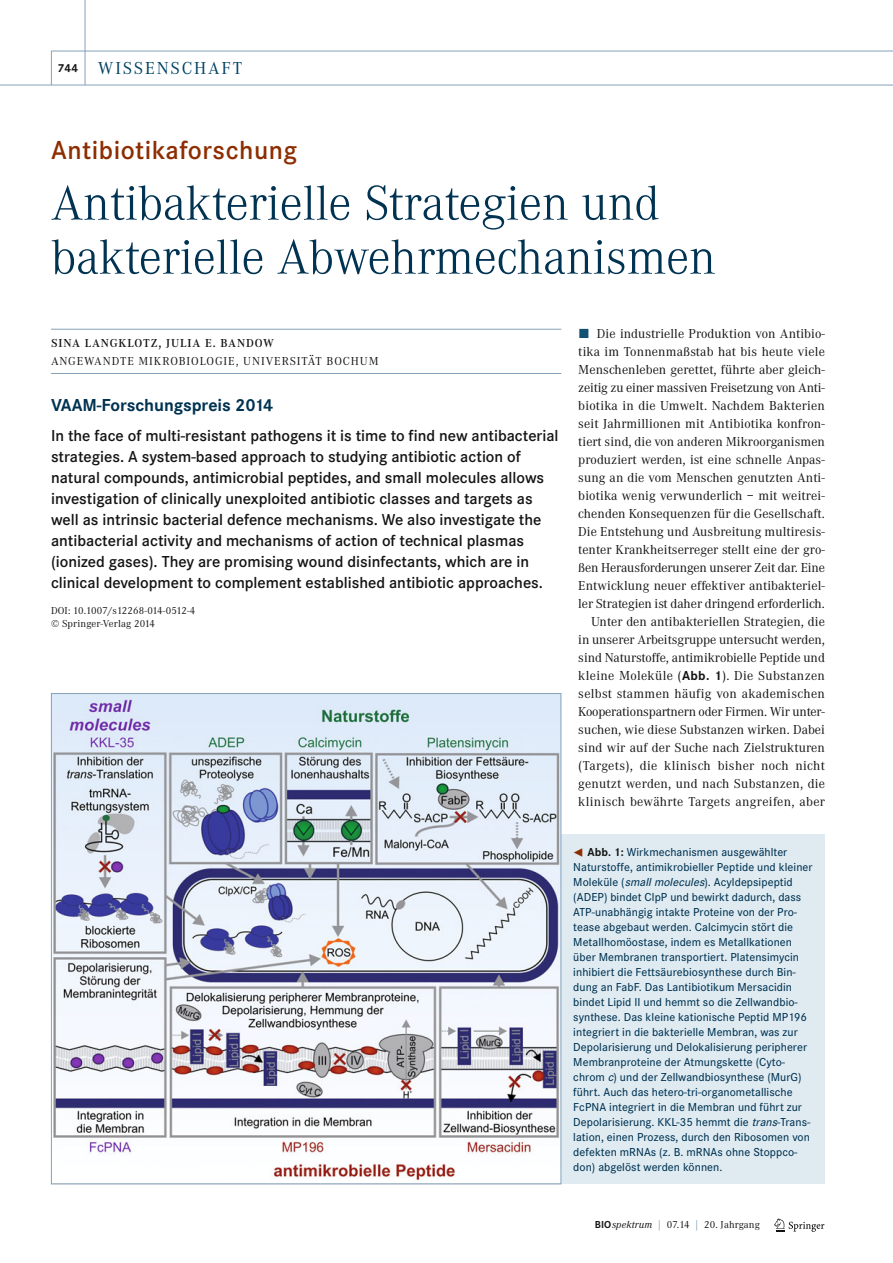
<style>
.page{position:relative;width:893px;height:1263px;background:#fff}
.page>*{position:absolute;margin:0;border:0;box-sizing:border-box;transform-origin:0 0}
.t1{font:300 51px/54px "Corporate A";letter-spacing:-.005em;color:#003252}
.t2{font:600 27px "Corporate S";letter-spacing:.02em;color:#8d2d00}
.t3{font:700 18px "Corporate S";letter-spacing:-.005em;color:#003252}
.t4{font:18px "Corporate A";letter-spacing:.1em;color:#004264}
.t5{font:600 16.5px/21px "Corporate S";color:#131413}
.t6{font:13.5px/18px "Corporate A";letter-spacing:.005em;color:#131413;text-align:right}
.t7{font:500 12px/15px "Corporate S";letter-spacing:.005em;color:#003252}
.t8{font:12px "Corporate A";letter-spacing:.075em;color:#131413}
.t9{font:600 12px "Corporate A";letter-spacing:.075em;color:#131413}
.t10{font:10.5px/13.5px "Corporate A";letter-spacing:.015em;color:#131413}
.s1{font-family:"Corporate S";font-weight:700;font-size:12px;color:#131413}
.s2{font-family:"The Sans Expert";color:#115273}
.s3{font-family:"Corporate S";font-weight:700}
.s4{font-family:"The Sans Expert";font-weight:400;color:#8d2d00}
.s5{font-weight:700;color:#131413}
.s6{font-style:italic}
.s7{color:#658ba6}
</style>
<div class="page">
<hr style="left:0;top:85px;width:893px;height:1px;background:#84a2ba">
<hr style="left:51px;top:51px;width:842px;height:1px;background:#84a2ba">
<hr style="left:85px;top:0;width:1px;height:85px;background:#84a2ba">
<hr style="left:51px;top:51px;width:1px;height:34px;background:#84a2ba">
<hr style="left:51px;top:329px;width:510px;height:1px;background:#84a2ba">
<hr style="left:51px;top:373px;width:510px;height:1px;background:#84a2ba">
<svg style="left:774px;top:1218px;width:50px;height:14px"></svg>
<div style="left:561px;top:834px;width:264px;height:350px;background:#dfebf1"></div>
<img style="left:53px;top:695px;width:506px;height:486px">
<h3 class="t4" style="left:58px;top:62px;width:186px"><span class="s1">744</span> WISSENSCHAFT</h3>
<h2 class="t2" style="left:51px;top:141px;width:248px">Antibiotikaforschung</h2>
<h1 class="t1" style="left:51px;top:180px;width:666px">Antibakterielle Strategien und bakterielle Abwehrmechanismen</h1>
<p class="t9" style="left:51px;top:338px;width:224px">SINA LANGKLOTZ, JULIA E. BANDOW</p>
<p class="t8" style="left:51px;top:356px;width:329px">ANGEWANDTE MIKROBIOLOGIE, UNIVERSITÄT BOCHUM</p>
<h3 class="t3" style="left:51px;top:399px;width:224px">VAAM-Forschungspreis 2014</h3>
<p class="t5" style="left:51px;top:426px;width:509px">In the face of multi-resistant pathogens it is time to find new antibacterial strategies. A system-based approach to studying antibiotic action of natural compounds, antimicrobial peptides, and small molecules allows investigation of clinically unexploited antibiotic classes and targets as well as intrinsic bacterial defence mechanisms. We also investigate the antibacterial activity and mechanisms of action of technical plasmas (ionized gases). They are promising wound disinfectants, which are in clinical development to complement established antibiotic approaches.</p>
<p class="t10" style="left:51px;top:605px;width:146px">DOI: 10.1007/s12268-014-0512-4 © Springer-Verlag 2014</p>
<p class="t6" style="left:578px;top:326px;width:248px"><span class="s2">ó</span> Die industrielle Produktion von Antibio&shy;tika im Tonnenmaßstab hat bis heute viele Menschenleben gerettet, führte aber gleich&shy;zeitig zu einer massiven Freisetzung von Anti&shy;biotika in die Umwelt. Nachdem Bakterien seit Jahrmillionen mit Antibiotika konfron&shy;tiert sind, die von anderen Mikroorganismen produziert werden, ist eine schnelle Anpas&shy;sung an die vom Menschen genutzten Anti&shy;biotika wenig verwunderlich – mit weitrei&shy;chenden Konsequenzen für die Gesellschaft.<br>Die Entstehung und Ausbreitung multiresis&shy;tenter Krankheitserreger stellt eine der gro&shy;ßen Herausforderungen unserer Zeit dar. Eine Entwicklung neuer effektiver antibakteriel&shy;ler Strategien ist daher dringend erforderlich.<br>Unter den antibakteriellen Strategien, die in unserer Arbeitsgruppe untersucht werden, sind Naturstoffe, antimikrobielle Peptide und kleine Moleküle (<span class="s3">Abb. 1</span>). Die Substanzen selbst stammen häufig von akademischen Kooperationspartnern oder Firmen. Wir unter&shy;suchen, wie diese Substanzen wirken. Dabei sind wir auf der Suche nach Zielstrukturen (Targets), die klinisch bisher noch nicht genutzt werden, und nach Substanzen, die klinisch bewährte Targets angreifen, aber</p>
<p class="t7" style="left:573px;top:845px;width:241px"><span class="s4">¯</span> <span class="s5">Abb. 1:</span> Wirkmechanismen ausgewählter Naturstoffe, antimikrobieller Peptide und kleiner Moleküle (<span class="s6">small molecules</span>). Acyldepsipeptid (ADEP) bindet ClpP und bewirkt dadurch, dass ATP-unabhängig intakte Proteine von der Pro - tease abgebaut werden. Calcimycin stört die Metallhomöostase, indem es Metallkationen über Membranen transportiert. Platensimycin inhibiert die Fettsäurebiosynthese durch Bin&shy;dung an FabF. Das Lantibiotikum Mersacidin bindet Lipid II und hemmt so die Zellwandbio&shy;synthese. Das kleine kationische Peptid MP196 integriert in die bakterielle Membran, was zur Depolarisierung und Delokalisierung peripherer Membranproteine der Atmungskette (Cyto - chrom <span class="s6">c</span>) und der Zellwandbiosynthese (MurG) führt. Auch das hetero-tri-organometallische FcPNA integriert in die Membran und führt zur Depolarisierung. KKL-35 hemmt die <span class="s6">trans</span>-Trans&shy;lation, einen Prozess, durch den Ribosomen von defekten mRNAs (z. B. mRNAs ohne Stoppco&shy;don) abgelöst werden können.</p>
<p class="t10" style="left:595px;top:1219px;width:167px"><span class="s3">BIO</span><span class="s6">spektrum</span> <span class="s7">|</span> 07.14 <span class="s7">|</span> 20. Jahrgang</p>
</div>
